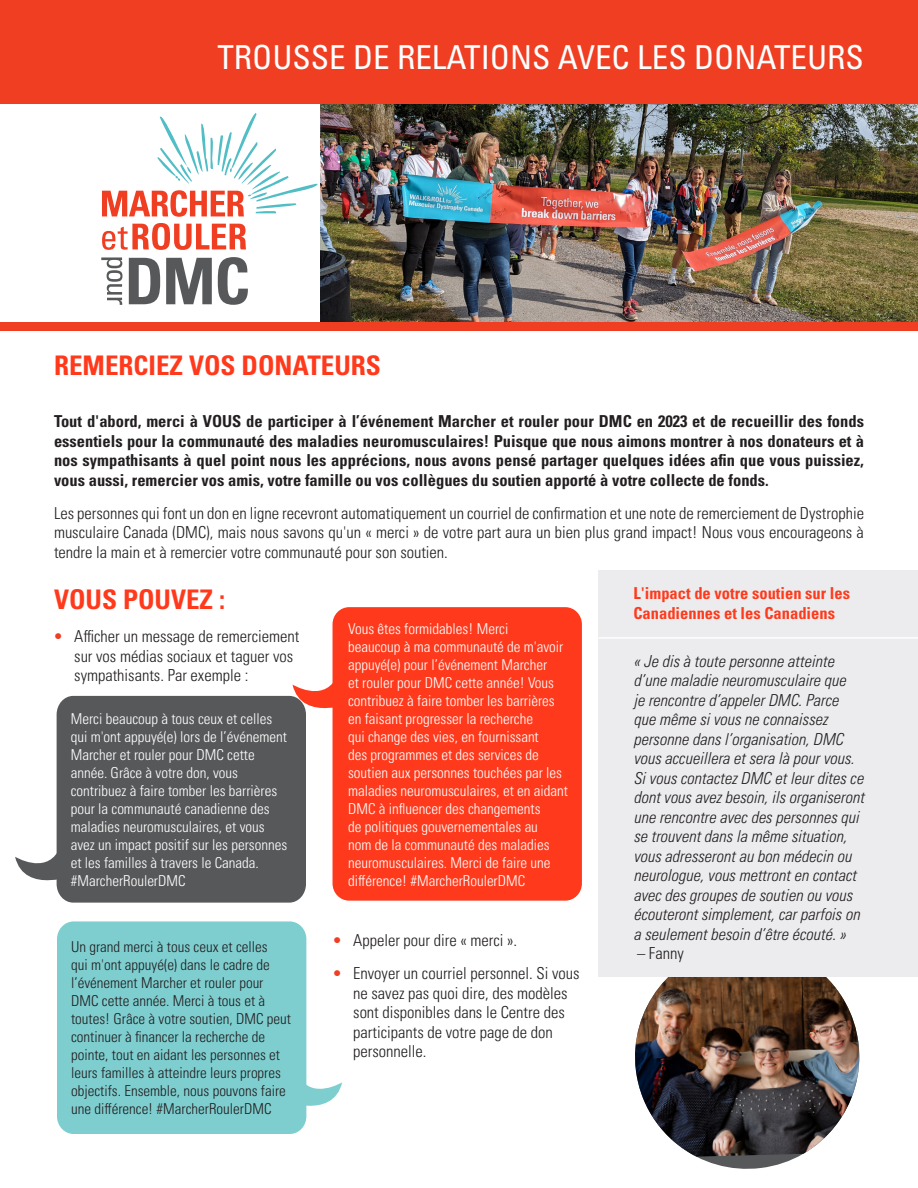
<style>
.page{position:relative;width:918px;height:1188px;background:#fff}
.page>*{position:absolute;margin:0;border:0;box-sizing:border-box;transform-origin:0 0}
.t1{font:condensed 33px "Univers LT Pro";color:#fff}
.t2{font:700 condensed 27px "Univers LT Pro";color:#ff3a1c}
.t3{font:300 condensed 16.5px/19.5px "Univers LT Pro";color:#231f20}
.t4{font:italic 300 condensed 16.5px/19.5px "Univers LT Pro";color:#231f20}
.t5{font:700 condensed 16.5px/19.5px "Univers LT Pro";color:#231f20;text-align:justify}
.t6{font:700 condensed 16.5px/19.8px "Univers LT Pro";color:#ff3a1c}
.t7{font:300 condensed 15px/18px "Univers LT Pro";color:#fff}
.t8{font:300 condensed 15px/18px "Univers LT Pro";color:#231f20}
.s1{color:#ef3e22}
</style>
<div class="page">
<svg style="left:697px;top:976px;width:169px;height:193px"></svg>
<img style="left:628px;top:976px;width:236px;height:181px">
<div style="left:598px;top:570px;width:320px;height:406px;background:#ececee"></div>
<img style="left:321px;top:103px;width:597px;height:219px">
<div style="left:0;top:0;width:918px;height:103px;background:#ef3e22"></div>
<div style="left:0;top:322px;width:918px;height:8px;background:#ef3e22"></div>
<div style="left:57px;top:696px;width:249px;height:207px;background:#57585a"></div>
<svg style="left:15px;top:851px;width:63px;height:45px"></svg>
<div style="left:57px;top:921px;width:249px;height:213px;background:#7eced0;border-radius:17px"></div>
<svg style="left:305px;top:1077px;width:37px;height:45px"></svg>
<div style="left:333px;top:607px;width:249px;height:294px;background:#ff3a1c;border-radius:17px"></div>
<svg style="left:292px;top:679px;width:41px;height:45px"></svg>
<hr style="left:598px;top:637px;width:320px;height:2px;background:#fff">
<svg style="left:102px;top:113px;width:215px;height:104px"></svg>
<svg style="left:102px;top:223px;width:144px;height:27px"></svg>
<svg style="left:101px;top:257px;width:21px;height:48px"></svg>
<svg style="left:129px;top:258px;width:31px;height:46px"></svg>
<svg style="left:166px;top:258px;width:46px;height:46px"></svg>
<svg style="left:218px;top:257px;width:30px;height:48px"></svg>
<p class="t1" style="left:217px;top:36px;width:648px">TROUSSE DE RELATIONS AVEC LES DONATEURS</p>
<p class="t2" style="left:54px;top:349px;width:328px">REMERCIEZ VOS DONATEURS</p>
<p class="t5" style="left:54px;top:412px;width:812px">Tout d'abord, merci à VOUS de participer à l’événement Marcher et rouler pour DMC en 2023 et de recueillir des fonds essentiels pour la communauté des maladies neuromusculaires! Puisque que nous aimons montrer à nos donateurs et à nos sympathisants à quel point nous les apprécions, nous avons pensé partager quelques idées afin que vous puissiez, vous aussi, remercier vos amis, votre famille ou vos collègues du soutien apporté à votre collecte de fonds.</p>
<p class="t3" style="left:54px;top:502px;width:812px;text-align:justify">Les personnes qui font un don en ligne recevront automatiquement un courriel de confirmation et une note de remerciement de Dystrophie musculaire Canada (DMC), mais nous savons qu'un « merci » de votre part aura un bien plus grand impact! Nous vous encourageons à tendre la main et à remercier votre communauté pour son soutien.</p>
<p class="t2" style="left:54px;top:583px;width:173px">VOUS POUVEZ :</p>
<p class="t3" style="left:74px;top:625px;width:227px;text-indent:-20px"><span class="s1">•</span> Afficher un message de remerciement sur vos médias sociaux et taguer vos sympathisants. Par exemple :</p>
<p class="t7" style="left:71px;top:709px;width:218px">Merci beaucoup à tous ceux et celles qui m'ont appuyé(e) lors de l’événement Marcher et rouler pour DMC cette année. Grâce à votre don, vous contribuez à faire tomber les barrières pour la communauté canadienne des maladies neuromusculaires, et vous avez un impact positif sur les personnes et les familles à travers le Canada. #MarcherRoulerDMC</p>
<p class="t8" style="left:71px;top:937px;width:221px">Un grand merci à tous ceux et celles<br>qui m'ont appuyé(e) dans le cadre de l’événement Marcher et rouler pour DMC cette année. Merci à tous et à toutes! Grâce à votre soutien, DMC peut continuer à financer la recherche de pointe, tout en aidant les personnes et leurs familles à atteindre leurs propres objectifs. Ensemble, nous pouvons faire une différence! #MarcherRoulerDMC</p>
<p class="t7" style="left:348px;top:619px;width:221px">Vous êtes formidables! Merci<br>beaucoup à ma communauté de m'avoir appuyé(e) pour l’événement Marcher<br>et rouler pour DMC cette année! Vous contribuez à faire tomber les barrières en faisant progresser la recherche<br>qui change des vies, en fournissant<br>des programmes et des services de soutien aux personnes touchées par les maladies neuromusculaires, et en aidant DMC à influencer des changements<br>de politiques gouvernementales au<br>nom de la communauté des maladies neuromusculaires. Merci de faire une différence! #MarcherRoulerDMC</p>
<p class="t3" style="left:333px;top:930px;width:186px"><span class="s1">•</span> Appeler pour dire « merci ».</p>
<p class="t3" style="left:353px;top:963px;width:228px;text-indent:-20px"><span class="s1">•</span> Envoyer un courriel personnel. Si vous ne savez pas quoi dire, des modèles sont disponibles dans le Centre des participants de votre page de don personnelle.</p>
<p class="t6" style="left:633px;top:583px;width:218px">L'impact de votre soutien sur les<br>Canadiennes et les Canadiens</p>
<p class="t4" style="left:633px;top:650px;width:232px">« Je dis à toute personne atteinte d’une maladie neuromusculaire que<br>je rencontre d’appeler DMC. Parce que même si vous ne connaissez personne dans l’organisation, DMC vous accueillera et sera là pour vous.<br>Si vous contactez DMC et leur dites ce dont vous avez besoin, ils organiseront une rencontre avec des personnes qui se trouvent dans la même situation, vous adresseront au bon médecin ou neurologue, vous mettront en contact avec des groupes de soutien ou vous écouteront simplement, car parfois on a seulement besoin d’être écouté. »</p>
<p class="t3" style="left:637px;top:943px;width:48px">– Fanny</p>
</div>
